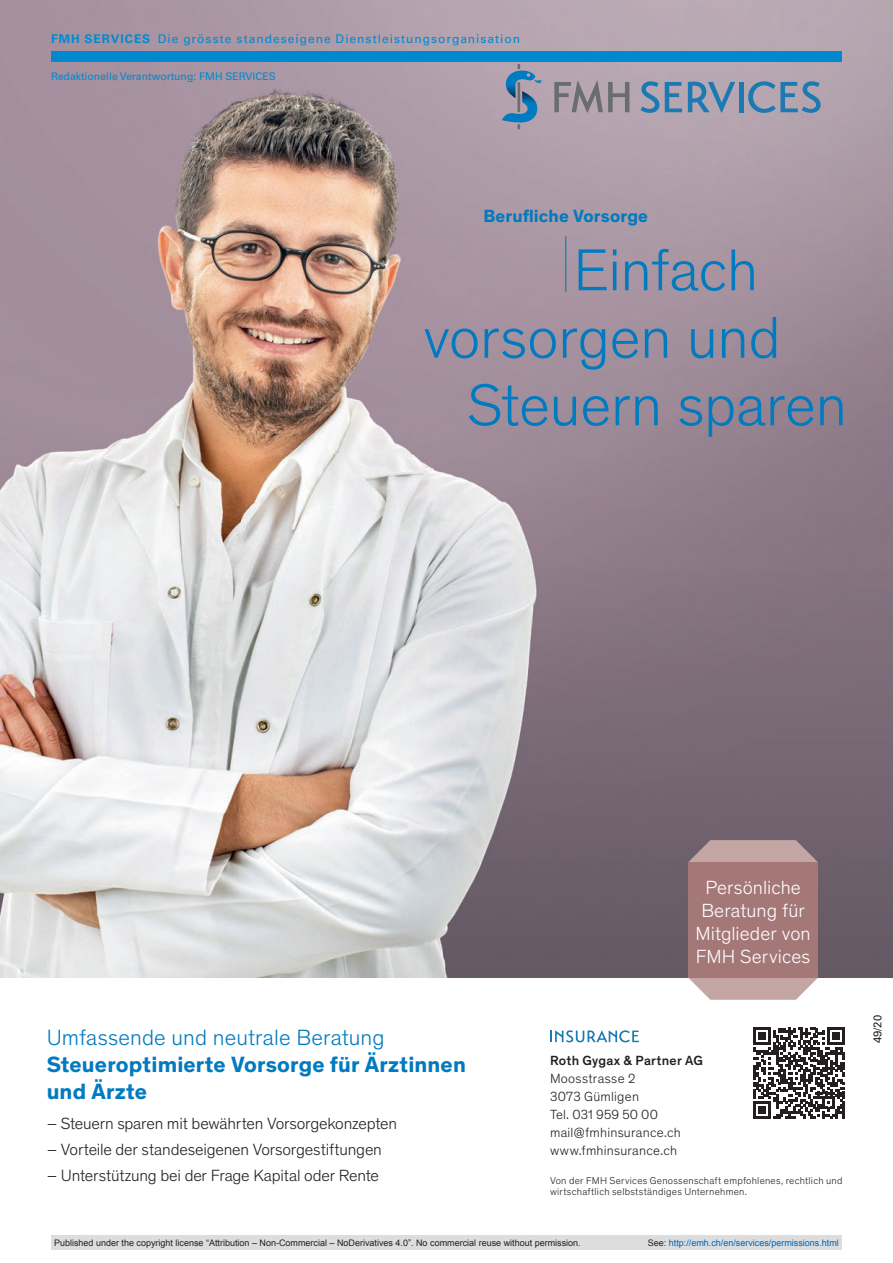
<style>
.page{position:relative;width:893px;height:1263px;background:#fff}
.page>*{position:absolute;margin:0;border:0;box-sizing:border-box;transform-origin:0 0}
.t1{font:300 60px "Theinhardt";letter-spacing:-.005em;color:#007ac0}
.t2{font:700 22.5px/27px "Theinhardt";letter-spacing:.005em;color:#007ac0}
.t3{font:300 19.35px/23.2px "Theinhardt";letter-spacing:.005em;color:#fff;text-align:center}
.t4{font:700 18px "Theinhardt";letter-spacing:.01em;color:#007ac0}
.t5{font:300 16.5px "Theinhardt";letter-spacing:-.01em;color:#231f20}
.t6{font:300 13.5px/18px "Theinhardt";letter-spacing:.015em;color:#231f20}
.ressort{font:12px "Univers LT Std";letter-spacing:.08em;color:#0089cf}
.legende{font:11.25px "Univers LT Std";color:#231f20}
.t7{font:10.5px "Univers LT Std";color:#0089cf}
.t8{font:300 10.2px/11.2px "Theinhardt";letter-spacing:.025em;color:#231f20}
.t9{font:9px "Arial";color:#231f20}
.t10{font:9px "Arial";color:#0066b3}
.s1{font-weight:700}
.s2{font-weight:300}
.s3{font-weight:500}
.s4{color:#231f20}
</style>
<div class="page">
<img style="left:0;top:0;width:893px;height:978px">
<svg style="left:641px;top:81px;width:18px;height:32px"></svg>
<svg style="left:665px;top:82px;width:17px;height:30px"></svg>
<svg style="left:688px;top:80px;width:47px;height:33px;background:#7b95b0"></svg>
<hr style="left:739px;top:82px;width:4px;height:30px;background:#1b7ab1">
<svg style="left:748px;top:81px;width:73px;height:32px;background:#7f95b0"></svg>
<svg style="left:554px;top:81px;width:75px;height:32px;background:#978e96"></svg>
<svg style="left:502px;top:63px;width:40px;height:67px;background:#7b92ae"></svg>
<hr style="left:565px;top:236px;width:1px;height:56px;background:#007ac0">
<svg style="left:688px;top:840px;width:130px;height:22px;background:#b39899"></svg>
<svg style="left:689px;top:978px;width:129px;height:22px"></svg>
<div style="left:688px;top:862px;width:130px;height:116px;background:#a47877"></div>
<svg style="left:550px;top:1030px;width:89px;height:12px"></svg>
<svg style="left:754px;top:1028px;width:91px;height:91px"></svg>
<hr style="left:842px;top:1102px;width:3px;height:17px;background:#231f20">
<div style="left:51px;top:51px;width:791px;height:11px;background:#0089cf"></div>
<div style="left:51px;top:1235px;width:791px;height:15px;background:#dcdddf"></div>
<p class="ressort" style="left:51px;top:31px;width:470px"><span class="s1">FMH SERVICES</span> Die grösste standeseigene Dienstleistungsorganisation</p>
<p class="t7" style="left:51px;top:70px;width:226px">Redaktionelle Verantwortung: FMH SERVICES</p>
<p class="t4" style="left:483px;top:203px;width:166px">Berufliche Vorsorge</p>
<p class="t1" style="left:573px;top:228px;width:186px">Einfach</p>
<p class="t1" style="left:423px;top:296px;width:359px">vorsorgen und</p>
<p class="t1" style="left:467px;top:363px;width:381px">Steuern sparen</p>
<p class="t2" style="left:47px;top:1022px;width:421px"><span class="s2">Umfassende und neutrale Beratung<br></span>Steueroptimierte Vorsorge für Ärztinnen und Ärzte</p>
<p class="t5" style="left:47px;top:1112px;width:352px">– Steuern sparen mit bewährten Vorsorgekonzepten</p>
<p class="t5" style="left:47px;top:1138px;width:337px">– Vorteile der standeseigenen Vorsorgestiftungen</p>
<p class="t5" style="left:47px;top:1164px;width:334px">– Unterstützung bei der Frage Kapital oder Rente</p>
<p class="t3" style="left:695px;top:874px;width:117px">Persönliche<br>Beratung für<br>Mitglieder von<br>FMH Services</p>
<p class="t6" style="left:550px;top:1050px;width:154px"><span class="s3">Roth Gygax &amp; Partner AG<br></span>Moosstrasse 2<br>3073 Gümligen<br>Tel. 031 959 50 00 mail@fmhinsurance.ch www.fmhinsurance.ch</p>
<p class="t8" style="left:550px;top:1174px;width:294px">Von der FMH Services Genossenschaft empfohlenes, rechtlich und wirtschaftlich selbstständiges Unternehmen.</p>
<p class="t9" style="left:54px;top:1237px;width:528px">Published under the copyright license “Attribution – Non-Commercial – NoDerivatives 4.0”. No commercial reuse without permission.</p>
<p class="t10" style="left:648px;top:1237px;width:193px"><span class="s4">See:</span> http://emh.ch/en/services/permissions.html</p>
<p class="legende" style="left:871px;top:1043px;width:30px;rotate:-90deg">49/20</p>
</div>
